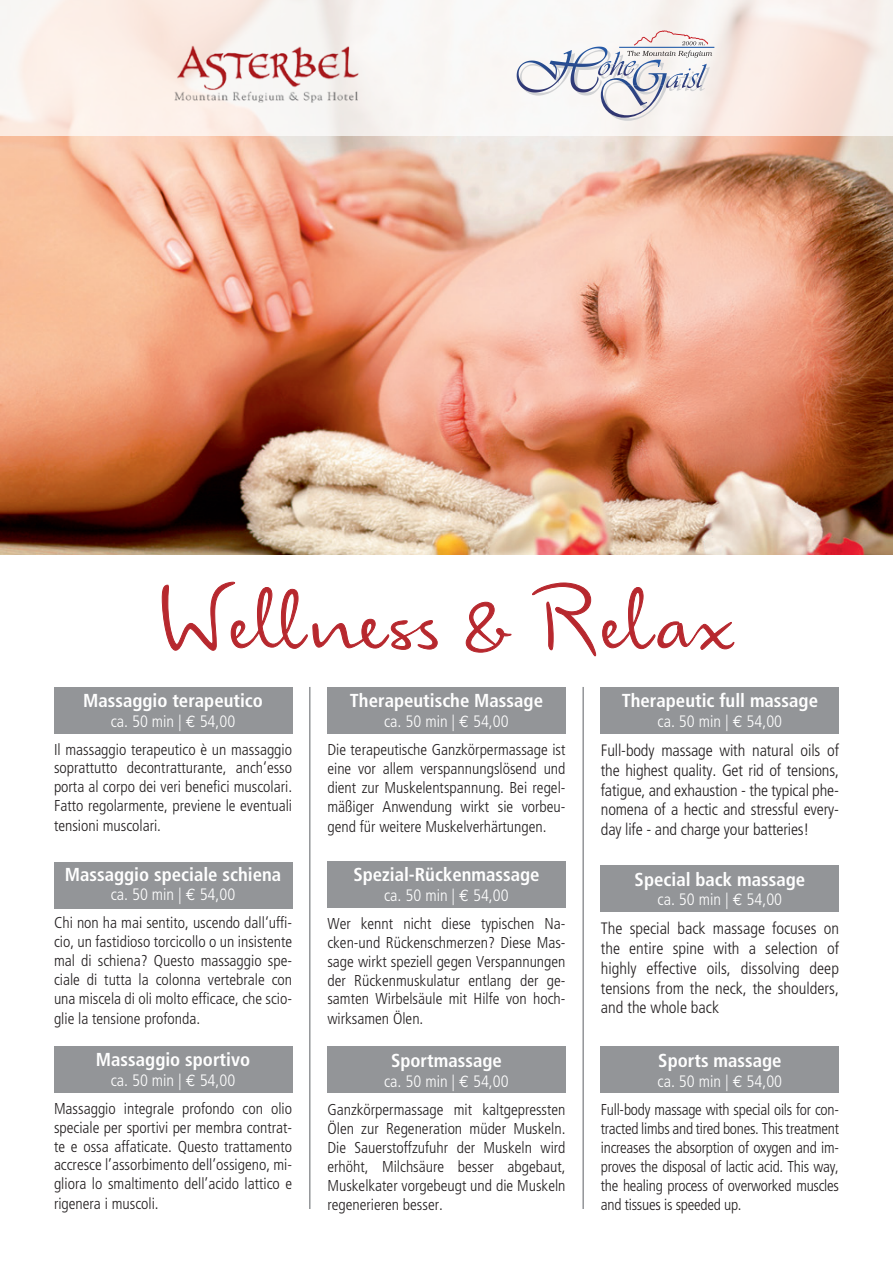
<style>
.page{position:relative;width:893px;height:1263px;background:#fff}
.page>*{position:absolute;margin:0;border:0;box-sizing:border-box;transform-origin:0 0}
.t1{font:123px "Mister K Informal Pro";color:#b7282e}
.t2{font:700 condensed 18.75px "Frutiger";color:#fff}
.t3{font:300 condensed 16.5px/19.8px "Frutiger";letter-spacing:-.005em;color:#231f20;text-align:justify}
.t4{font:300 condensed 16.5px "Frutiger";color:#fff}
.t5{font:300 condensed 15.75px/19px "Frutiger";color:#231f20;text-align:justify}
.s1{font-family:"Euro Mono";font-weight:400;font-stretch:normal}
</style>
<div class="page">
<div style="left:54px;top:687px;width:238px;height:47px;background:#939598"></div>
<div style="left:327px;top:687px;width:239px;height:47px;background:#939598"></div>
<div style="left:601px;top:687px;width:238px;height:47px;background:#939598"></div>
<div style="left:54px;top:862px;width:238px;height:47px;background:#939598"></div>
<div style="left:54px;top:1046px;width:238px;height:47px;background:#939598"></div>
<div style="left:327px;top:1046px;width:239px;height:47px;background:#939598"></div>
<div style="left:601px;top:1046px;width:238px;height:47px;background:#939598"></div>
<div style="left:327px;top:861px;width:239px;height:46px;background:#939598"></div>
<div style="left:601px;top:865px;width:238px;height:47px;background:#939598"></div>
<img style="left:0;top:136px;width:893px;height:419px">
<svg style="left:161px;top:581px;width:277px;height:70px"></svg>
<svg style="left:465px;top:601px;width:47px;height:52px"></svg>
<svg style="left:532px;top:582px;width:203px;height:75px"></svg>
<hr style="left:309px;top:687px;width:2px;height:522px;background:#939598">
<hr style="left:582px;top:687px;width:2px;height:522px;background:#939598">
<svg style="left:0;top:0;width:893px;height:136px;fill:#f9f2ec"></svg>
<img style="left:155px;top:28px;width:220px;height:88px">
<hr style="left:619px;top:47px;width:95px;height:1px;background:#0d4da1">
<img style="left:517px;top:47px;width:3px;height:46px">
<svg style="left:520px;top:30px;width:192px;height:91px"></svg>
<p class="t1" style="left:158px;top:533px;width:579px">Wellness &amp; Relax</p>
<p class="t2" style="left:83px;top:689px;width:181px">Massaggio terapeutico</p>
<p class="t4" style="left:111px;top:712px;width:126px">ca. 50 min | <span class="s1">€</span> 54,00</p>
<p class="t5" style="left:54px;top:740px;width:240px">Il massaggio terapeutico è un massaggio soprattutto decontratturante, anch‘esso porta al corpo dei veri benefici muscolari.<br>Fatto regolarmente, previene le eventuali tensioni muscolari.</p>
<p class="t2" style="left:65px;top:863px;width:218px">Massaggio speciale schiena</p>
<p class="t4" style="left:111px;top:885px;width:126px">ca. 50 min | <span class="s1">€</span> 54,00</p>
<p class="t5" style="left:54px;top:913px;width:240px">Chi non ha mai sentito, uscendo dall‘uffi&shy;cio, un fastidioso torcicollo o un insistente mal di schiena? Questo massaggio spe&shy;ciale di tutta la colonna vertebrale con una miscela di oli molto efficace, che scio&shy;glie la tensione profonda.</p>
<p class="t2" style="left:96px;top:1048px;width:156px">Massaggio sportivo</p>
<p class="t4" style="left:111px;top:1071px;width:126px">ca. 50 min | <span class="s1">€</span> 54,00</p>
<p class="t5" style="left:54px;top:1099px;width:240px">Massaggio integrale profondo con olio speciale per sportivi per membra contrat&shy;te e ossa affaticate. Questo trattamento accresce l’assorbimento dell’ossigeno, mi&shy;gliora lo smaltimento dell’acido lattico e rigenera i muscoli.</p>
<p class="t2" style="left:622px;top:690px;width:198px">Therapeutic full massage</p>
<p class="t4" style="left:658px;top:712px;width:126px">ca. 50 min | <span class="s1">€</span> 54,00</p>
<p class="t3" style="left:601px;top:741px;width:240px">Full-body massage with natural oils of the highest quality. Get rid of tensions, fatigue, and exhaustion - the typical phe&shy;nomena of a hectic and stressful every&shy;day life - and charge your batteries!</p>
<p class="t2" style="left:635px;top:868px;width:172px">Special back massage</p>
<p class="t4" style="left:658px;top:890px;width:126px">ca. 50 min | <span class="s1">€</span> 54,00</p>
<p class="t3" style="left:601px;top:919px;width:240px">The special back massage focuses on the entire spine with a selection of highly effective oils, dissolving deep tensions from the neck, the shoulders, and the whole back</p>
<p class="t2" style="left:350px;top:690px;width:195px">Therapeutische Massage</p>
<p class="t4" style="left:384px;top:712px;width:126px">ca. 50 min | <span class="s1">€</span> 54,00</p>
<p class="t5" style="left:327px;top:740px;width:240px">Die terapeutische Ganzkörpermassage ist eine vor allem verspannungslösend und dient zur Muskelentspannung. Bei regel&shy;mäßiger Anwendung wirkt sie vorbeu&shy;gend für weitere Muskelverhärtungen.</p>
<p class="t2" style="left:353px;top:863px;width:188px">Spezial-Rückenmassage</p>
<p class="t4" style="left:384px;top:886px;width:126px">ca. 50 min | <span class="s1">€</span> 54,00</p>
<p class="t5" style="left:327px;top:914px;width:240px">Wer kennt nicht diese typischen Na&shy;cken-und Rückenschmerzen? Diese Mas&shy;sage wirkt speziell gegen Verspannungen der Rückenmuskulatur entlang der ge&shy;samten Wirbelsäule mit Hilfe von hoch&shy;wirksamen Ölen.</p>
<p class="t2" style="left:391px;top:1050px;width:112px">Sportmassage</p>
<p class="t4" style="left:384px;top:1072px;width:126px">ca. 50 min | <span class="s1">€</span> 54,00</p>
<p class="t5" style="left:327px;top:1100px;width:240px">Ganzkörpermassage mit kaltgepressten Ölen zur Regeneration müder Muskeln.<br>Die Sauerstoffzufuhr der Muskeln wird erhöht, Milchsäure besser abgebaut, Muskelkater vorgebeugt und die Muskeln regenerieren besser.</p>
<p class="t2" style="left:658px;top:1050px;width:125px">Sports massage</p>
<p class="t4" style="left:658px;top:1072px;width:126px">ca. 50 min | <span class="s1">€</span> 54,00</p>
<p class="t5" style="left:601px;top:1100px;width:240px">Full-body massage with special oils for con&shy;tracted limbs and tired bones. This treatment increases the absorption of oxygen and im&shy;proves the disposal of lactic acid. This way, the healing process of overworked muscles and tissues is speeded up.</p>
</div>
